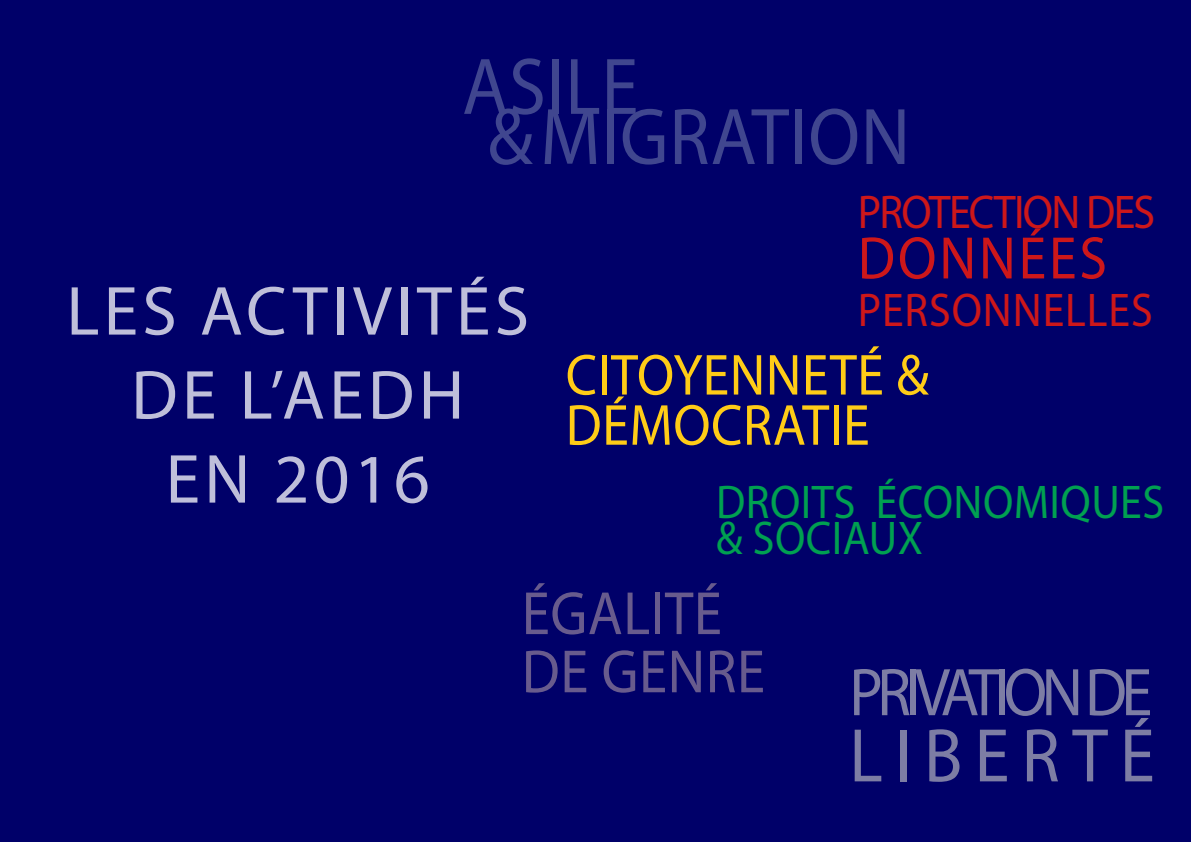
<style>
.page{position:relative;width:1191px;height:842px;background:#000069}
.page>*{position:absolute;margin:0;border:0;box-sizing:border-box;transform-origin:0 0}
.t1{font:81px "Myriad Pro";letter-spacing:.01em;color:#40468f;scale:.93 1}
.t2{font:76.7px "Myriad Pro";letter-spacing:.17em;color:#7d7da4;scale:.93 1}
.t3{font:70px/84px "Myriad Pro";letter-spacing:.06em;color:#bfbfda;text-align:center}
.t4{font:68px "Myriad Pro";letter-spacing:-.09em;color:#7d7da4;scale:.93 1}
.t5{font:61.6px/58.2px "Myriad Pro";letter-spacing:.01em;color:#685b8d;scale:.93 1}
.t6{font:60.5px "Myriad Pro";letter-spacing:.05em;color:#cd171a;scale:.93 1}
.t7{font:58.3px/50.2px "Myriad Pro";letter-spacing:.01em;color:#ffcc17;scale:.93 1}
.t8{font:47.5px/36px "Myriad Pro";letter-spacing:.01em;color:#00a051;scale:.93 1}
.t9{font:47.5px "Myriad Pro";letter-spacing:-.04em;color:#cd171a;scale:.93 1}
.t10{font:47.5px "Myriad Pro";letter-spacing:.005em;color:#cd171a;scale:.93 1}
</style>
<div class="page">
<p class="t1" style="left:462px;top:37px;width:191px">ASILE</p>
<p class="t1" style="left:488px;top:87px;width:456px">&amp; MIGRATION</p>
<p class="t3" style="left:66px;top:268px;width:464px">LES ACTIVITÉS<br>DE L’AEDH<br>EN 2016</p>
<p class="t9" style="left:857px;top:183px;width:321px">PROTECTION DES</p>
<p class="t6" style="left:857px;top:221px;width:269px">DONNÉES</p>
<p class="t10" style="left:857px;top:280px;width:319px">PERSONNELLES</p>
<p class="t7" style="left:566px;top:349px;width:392px">CITOYENNETÉ &amp;<br>DÉMOCRATIE</p>
<p class="t8" style="left:716px;top:483px;width:483px">DROITS ÉCONOMIQUES &amp; SOCIAUX</p>
<p class="t5" style="left:522px;top:583px;width:263px">ÉGALITÉ<br>DE GENRE</p>
<p class="t4" style="left:849px;top:650px;width:327px">PRIVATION DE</p>
<p class="t2" style="left:849px;top:708px;width:330px">LIBERTÉ</p>
</div>
